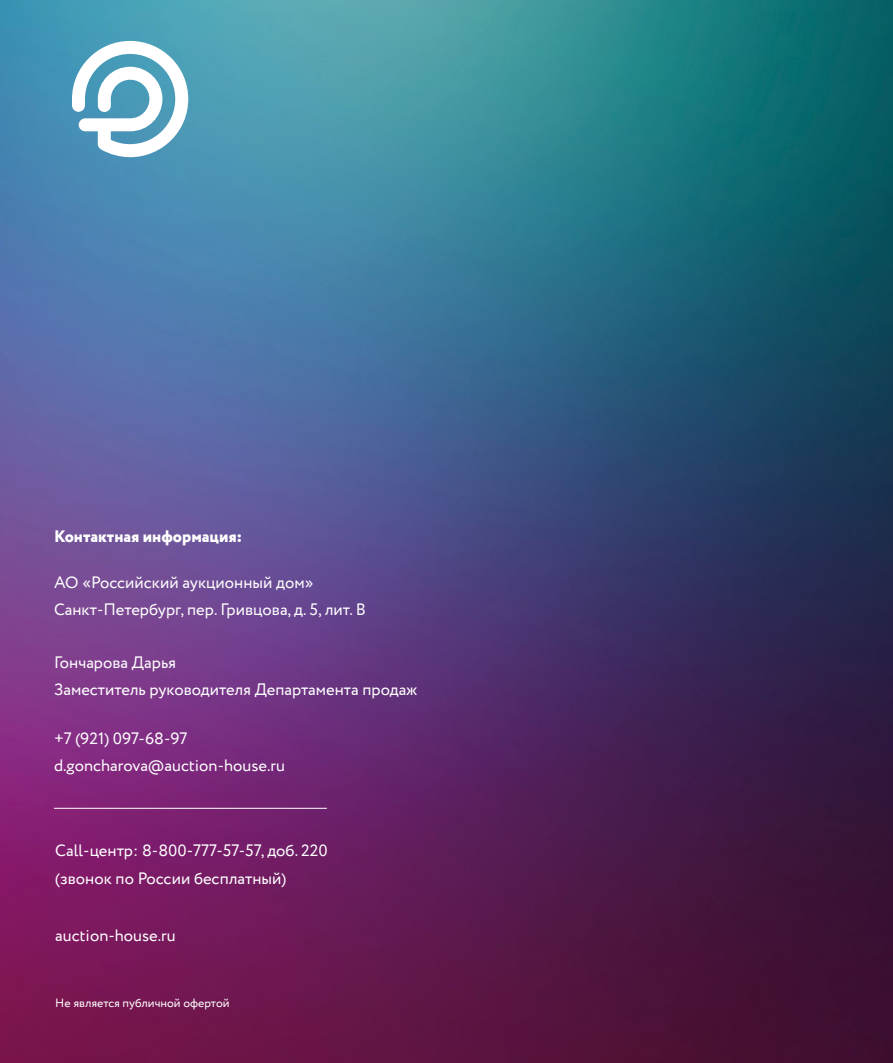
<style>
.page{position:relative;width:893px;height:1063px;background:#fff}
.page>*{position:absolute;margin:0;border:0;box-sizing:border-box;transform-origin:0 0}
.t1{font:16.5px "Circe";color:#fff}
.t2{font:800 16.5px "Circe";color:#fff}
.Sidebar_Right_Text{font:12px "Circe";color:#fff}
</style>
<div class="page">
<img style="left:0;top:0;width:893px;height:1063px">
<hr style="left:54px;top:808px;width:273px;height:1px;background:#fff">
<svg style="left:72px;top:41px;width:116px;height:116px"></svg>
<p class="t2" style="left:54px;top:525px;width:189px">Контактная информация:</p>
<p class="t1" style="left:54px;top:571px;width:261px">АО «Российский аукционный дом»</p>
<p class="t1" style="left:54px;top:598px;width:314px">Санкт-Петербург, пер. Гривцова, д. 5, лит. В</p>
<p class="t1" style="left:54px;top:652px;width:124px">Гончарова Дарья</p>
<p class="t1" style="left:54px;top:679px;width:365px">Заместитель руководителя Департамента продаж</p>
<p class="t1" style="left:54px;top:728px;width:135px">+7 (921) 097-68-97</p>
<p class="t1" style="left:54px;top:755px;width:233px">d.goncharova@auction-house.ru</p>
<p class="t1" style="left:55px;top:839px;width:274px">Call-центр: 8-800-777-57-57, доб. 220</p>
<p class="t1" style="left:55px;top:868px;width:233px">(звонок по России бесплатный)</p>
<p class="t1" style="left:55px;top:924px;width:122px">auction-house.ru</p>
<p class="Sidebar_Right_Text" style="left:55px;top:995px;width:176px">Не является публичной офертой</p>
</div>
